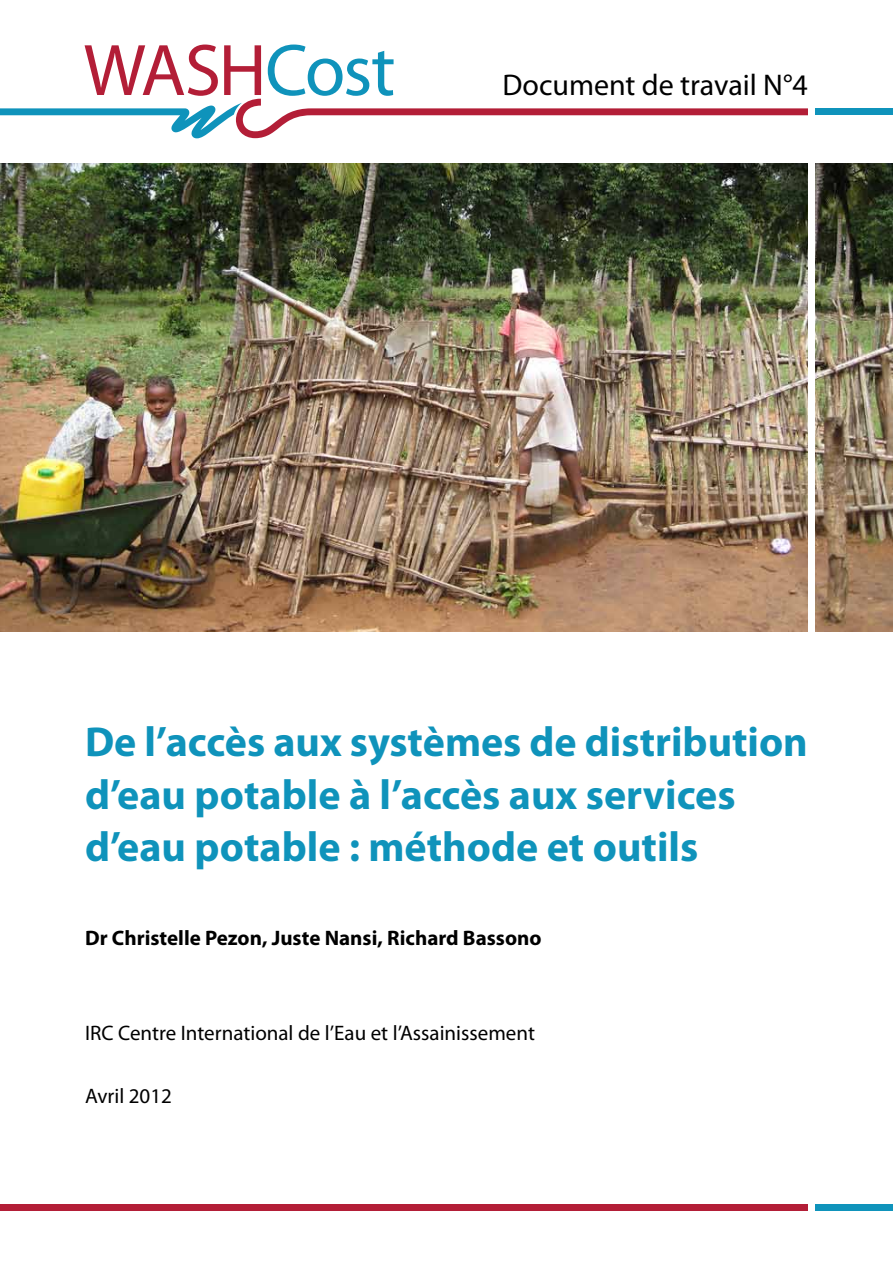
<style>
.page{position:relative;width:893px;height:1263px;background:#fff}
.page>*{position:absolute;margin:0;border:0;box-sizing:border-box;transform-origin:0 0}
.t1{font:700 42px/52.5px "Myriad Pro";color:#0f93bb}
.t2{font:30px "Myriad Pro";color:#000}
.t3{font:21px "Myriad Pro";color:#000}
.t4{font:700 21px "Myriad Pro";color:#000}
</style>
<div class="page">
<img style="left:0;top:164px;width:893px;height:467px">
<svg style="left:0;top:45px;width:808px;height:93px"></svg>
<div style="left:0;top:1204px;width:812px;height:7px;background:#b31e37"></div>
<div style="left:812px;top:1204px;width:81px;height:7px;background:#0f93bb"></div>
<div style="left:812px;top:108px;width:81px;height:7px;background:#0f93bb"></div>
<div style="left:808px;top:101px;width:7px;height:1162px;background:#fff"></div>
<p class="t2" style="left:502px;top:66px;width:307px">Document de travail N°4</p>
<p class="t1" style="left:85px;top:714px;width:724px">De l’accès aux systèmes de distribution d’eau potable à l’accès aux services d’eau potable : méthode et outils</p>
<p class="t4" style="left:85px;top:924px;width:458px">Dr Christelle Pezon, Juste Nansi, Richard Bassono</p>
<p class="t3" style="left:85px;top:1020px;width:451px">IRC Centre International de l’Eau et l’Assainissement</p>
<p class="t3" style="left:85px;top:1083px;width:88px">Avril 2012</p>
</div>
